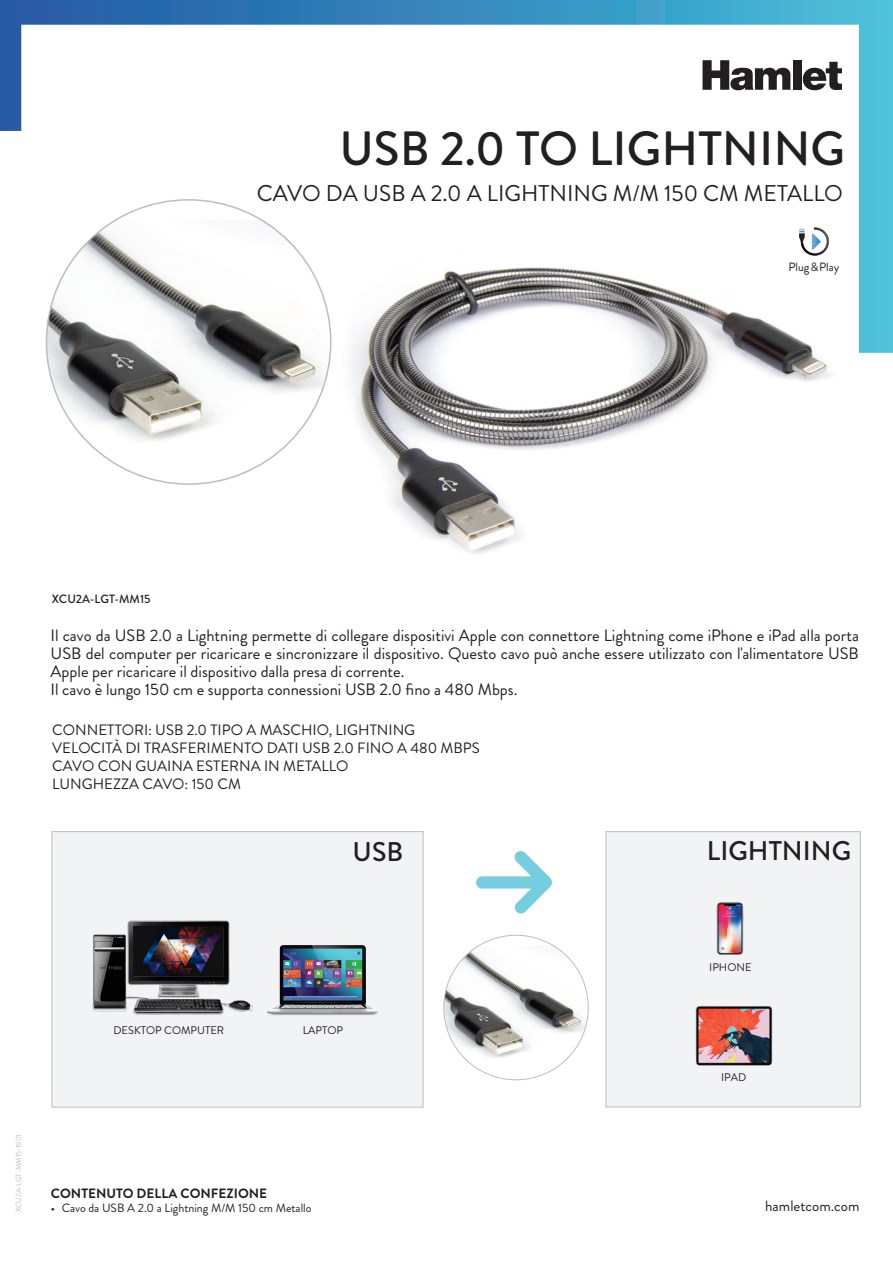
<style>
.page{position:relative;width:893px;height:1263px;background:#fff}
.page>*{position:absolute;margin:0;border:0;box-sizing:border-box;transform-origin:0 0}
.t1{font:500 48px "Brandon Grotesque";color:#231f20}
.t2{font:500 27px "Brandon Grotesque";color:#231f20}
.t3{font:22.8px "Brandon Grotesque";color:#231f20}
.t4{font:16.5px/18px "Brandon Grotesque";color:#231f20}
.t5{font:15px/18px "Brandon Grotesque";color:#231f20}
.t6{font:700 13.5px "Brandon Grotesque";color:#231f20}
.t7{font:12px "Brandon Grotesque";color:#231f20}
.t8{font:500 12px "Brandon Grotesque";color:#231f20}
.t9{font:11.1px "Brandon Grotesque";color:#231f20}
.t10{font:7.5px "Brandon Grotesque";color:#bcbdc0}
</style>
<div class="page">
<img style="left:349px;top:353px;width:482px;height:201px">
<svg style="left:0;top:0;width:893px;height:353px"></svg>
<img style="left:46px;top:220px;width:285px;height:264px">
<img style="left:445px;top:945px;width:143px;height:135px">
<div style="left:52px;top:831px;width:371px;height:276px;background:#f2f3f4;border:1px solid #bcbdc0"></div>
<div style="left:606px;top:831px;width:255px;height:276px;background:#f2f3f4;border:1px solid #bcbdc0"></div>
<svg style="left:702px;top:60px;width:88px;height:30px"></svg>
<div style="left:793px;top:60px;width:8px;height:30px;background:#231f20"></div>
<svg style="left:803px;top:62px;width:39px;height:28px"></svg>
<svg style="left:799px;top:227px;width:30px;height:29px"></svg>
<img style="left:267px;top:945px;width:111px;height:71px">
<img style="left:92px;top:920px;width:161px;height:95px">
<img style="left:695px;top:1005px;width:77px;height:60px">
<img style="left:717px;top:903px;width:27px;height:51px">
<svg style="left:476px;top:851px;width:76px;height:63px"></svg>
<h1 class="t1" style="left:339px;top:115px;width:507px">USB 2.0 TO LIGHTNING</h1>
<h3 class="t3" style="left:257px;top:177px;width:588px">CAVO DA USB A 2.0 A LIGHTNING M/M 150 CM METALLO</h3>
<p class="t7" style="left:788px;top:258px;width:52px">Plug&amp;Play</p>
<p class="t8" style="left:52px;top:591px;width:100px">XCU2A-LGT-MM15</p>
<p class="t4" style="left:51px;top:627px;width:810px">Il cavo da USB 2.0 a Lightning permette di collegare dispositivi Apple con connettore Lightning come iPhone e iPad alla porta USB del computer per ricaricare e sincronizzare il dispositivo. Questo cavo può anche essere utilizzato con l'alimentatore USB Apple per ricaricare il dispositivo dalla presa di corrente.<br>Il cavo è lungo 150 cm e supporta connessioni USB 2.0 fino a 480 Mbps.</p>
<p class="t5" style="left:52px;top:721px;width:429px">CONNETTORI: USB 2.0 TIPO A MASCHIO, LIGHTNING VELOCITÀ DI TRASFERIMENTO DATI USB 2.0 FINO A 480 MBPS CAVO CON GUAINA ESTERNA IN METALLO<br>LUNGHEZZA CAVO: 150 CM</p>
<h2 class="t2" style="left:353px;top:833px;width:52px">USB</h2>
<h2 class="t2" style="left:707px;top:832px;width:146px">LIGHTNING</h2>
<p class="t9" style="left:113px;top:1022px;width:112px">DESKTOP COMPUTER</p>
<p class="t9" style="left:303px;top:1022px;width:42px">LAPTOP</p>
<p class="t10" style="left:14px;top:1212px;width:80px;rotate:-90deg">XCU2A-LGT-MM15-1901</p>
<p class="t6" style="left:51px;top:1184px;width:218px">CONTENUTO DELLA CONFEZIONE</p>
<p class="t7" style="left:51px;top:1199px;width:262px">• Cavo da USB A 2.0 a Lightning M/M 150 cm Metallo</p>
<p class="t9" style="left:709px;top:960px;width:44px">IPHONE</p>
<p class="t9" style="left:721px;top:1070px;width:27px">IPAD</p>
<p class="t5" style="left:765px;top:1197px;width:96px">hamletcom.com</p>
</div>
